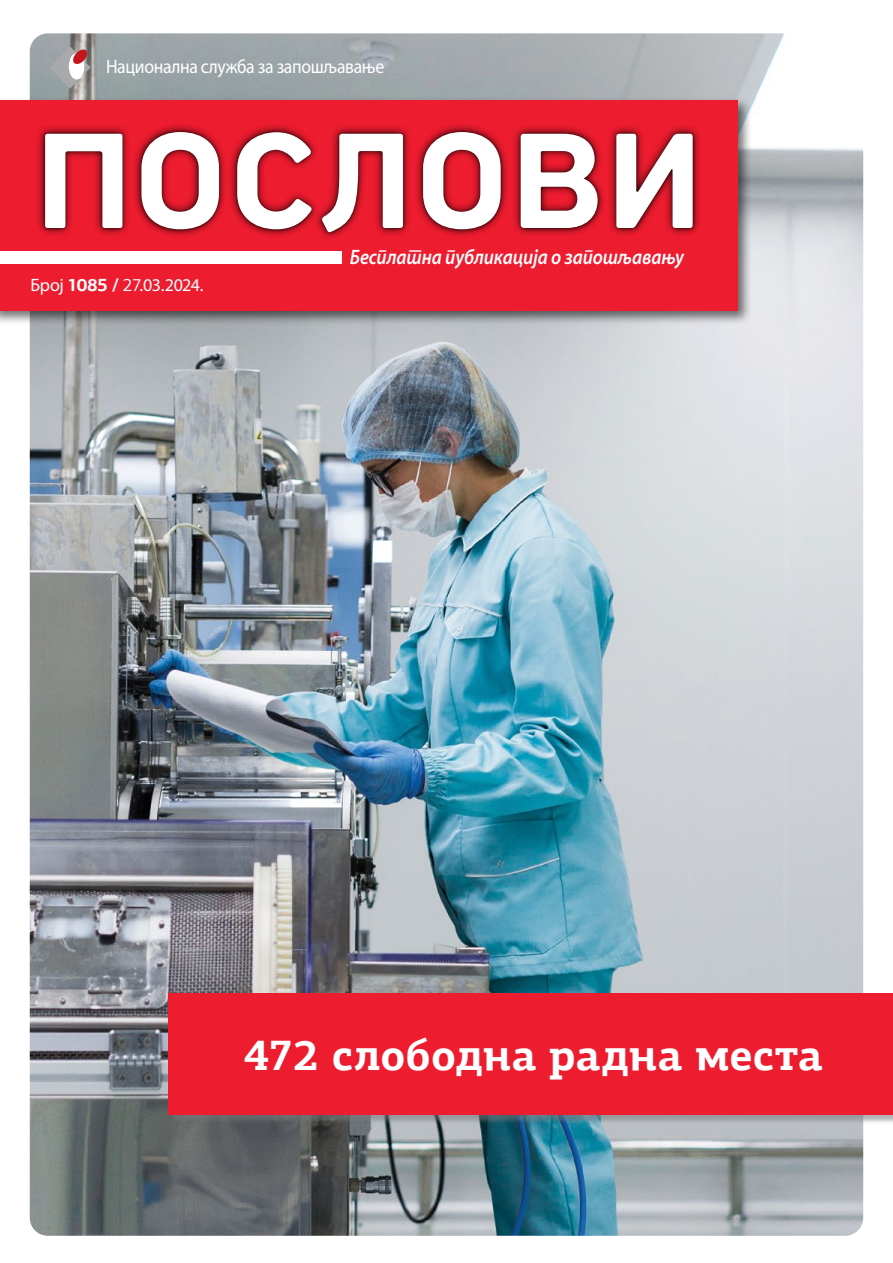
<style>
.page{position:relative;width:893px;height:1263px;background:#fff}
.page>*{position:absolute;margin:0;border:0;box-sizing:border-box;transform-origin:0 0}
.t1{font:700 43.5px "PF Agora Slab Pro";letter-spacing:.005em;color:#fff}
.t2{font:italic 600 21px "Myriad Pro";letter-spacing:-.005em;color:#fff;scale:.89 1}
.t3{font:19.5px "Myriad Pro";letter-spacing:-.02em;color:#fff;scale:.91 1}
.t4{font:18px "Myriad Pro";letter-spacing:-.02em;color:#fff}
.s1{font-family:"PF Agora Sans Pro";font-weight:700}
.s2{font-family:"PF Agora Sans Pro"}
</style>
<div class="page">
<img style="left:30px;top:33px;width:833px;height:1203px">
<div style="left:0;top:97px;width:752px;height:229px;background:#000;opacity:.56"></div>
<div style="left:0;top:100px;width:737px;height:210px;background:#ed1c2f"></div>
<div style="left:36px;top:123px;width:666px;height:118px;background:#000;opacity:.85"></div>
<div style="left:41px;top:128px;width:655px;height:108px;background:#000;opacity:.48"></div>
<svg style="left:45px;top:132px;width:648px;height:100px"></svg>
<div style="left:0;top:251px;width:341px;height:12px;background:#fff"></div>
<svg style="left:50px;top:46px;width:41px;height:43px"></svg>
<div style="left:171px;top:995px;width:722px;height:129px;background:#797a7d;opacity:.56"></div>
<div style="left:169px;top:993px;width:724px;height:121px;background:#ed1c2f"></div>
<p class="t3" style="left:106px;top:56px;width:307px">Национална служба за запошљавање</p>
<p class="t4" style="left:30px;top:276px;width:175px">Број <span class="s1">1085 /</span> <span class="s2">27</span>.03.2024.</p>
<p class="t2" style="left:350px;top:246px;width:377px">Бесплатна публикација о запошљавању</p>
<h1 class="t1" style="left:244px;top:1027px;width:581px">472 слободна радна места</h1>
</div>
